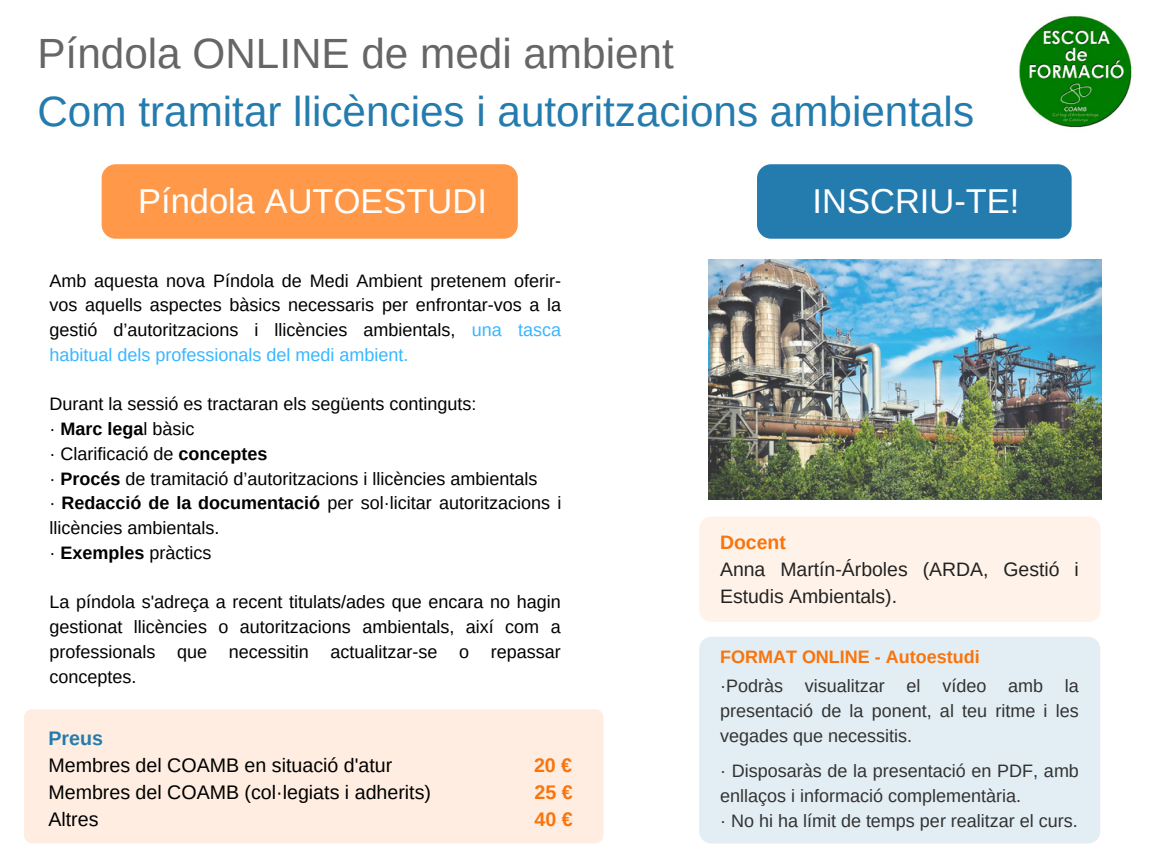
<style>
.page{position:relative;width:1152px;height:864px;background:#fff}
.page>*{position:absolute;margin:0;border:0;box-sizing:border-box;transform-origin:0 0}
.t1{font:42.3px "Arimo";color:#247bad}
.t2{font:42.3px "Arimo";color:#666}
.t3{font:34.5px "Arimo";color:#fff}
.t4{font:19.65px "Arimo";color:#000}
.t5{font:700 19.65px "Arimo";color:#f9740c}
.t6{font:700 19.65px "Arimo";color:#247bad}
.t7{font:19.5px/27px "Arimo";color:#222}
.t8{font:700 19.5px "Arimo";color:#f9740c}
.t9{font:18px/24.8px "Arimo";color:#000;text-align:justify}
.t10{font:18px/25px "Arimo";color:#323232;text-align:justify}
.t11{font:700 18px "Arimo";color:#f9740c}
.t12{font:700 18px "Arimo";color:#000}
.s1{color:#38b6ff}
.s2{font-weight:400}
.s3{font-weight:700}
</style>
<div class="page">
<div style="left:699px;top:516px;width:401px;height:106px;background:#fff2e8;border-radius:12px"></div>
<div style="left:699px;top:637px;width:401px;height:207px;background:#e3eef4;border-radius:12px"></div>
<img style="left:1019px;top:15px;width:113px;height:113px">
<div style="left:24px;top:709px;width:579px;height:134px;background:#feede0;border-radius:8px"></div>
<img style="left:708px;top:259px;width:394px;height:241px">
<div style="left:102px;top:164px;width:416px;height:75px;background:#ff9848;border-radius:14px"></div>
<div style="left:757px;top:164px;width:315px;height:75px;background:#247bad;border-radius:14px"></div>
<p class="t2" style="left:37px;top:29px;width:638px">Píndola ONLINE de medi ambient</p>
<p class="t1" style="left:37px;top:88px;width:938px">Com tramitar llicències i autoritzacions ambientals</p>
<p class="t3" style="left:138px;top:182px;width:350px">Píndola AUTOESTUDI</p>
<p class="t3" style="left:813px;top:182px;width:208px">INSCRIU-TE!</p>
<p class="t9" style="left:49px;top:268px;width:513px">Amb aquesta nova Píndola de Medi Ambient pretenem oferir&shy;vos aquells aspectes bàsics necessaris per enfrontar-vos a la gestió d’autoritzacions i llicències ambientals, <span class="s1">una tasca habitual dels professionals del medi ambient.</span></p>
<p class="t9" style="left:49px;top:392px;width:428px">Durant la sessió es tractaran els següents continguts:</p>
<p class="t12" style="left:49px;top:419px;width:147px"><span class="s2">·</span> Marc lega<span class="s2">l bàsic</span></p>
<p class="t9" style="left:49px;top:441px;width:220px">· Clarificació de <span class="s3">conceptes</span></p>
<p class="t9" style="left:49px;top:466px;width:489px">· <span class="s3">Procés</span> de tramitació d’autoritzacions i llicències ambientals</p>
<p class="t9" style="left:49px;top:491px;width:513px">· <span class="s3">Redacció de la documentació</span> per sol·licitar autoritzacions i llicències ambientals.</p>
<p class="t9" style="left:49px;top:540px;width:164px">· <span class="s3">Exemples</span> pràctics</p>
<p class="t9" style="left:49px;top:590px;width:513px">La píndola s'adreça a recent titulats/ades que encara no hagin gestionat llicències o autoritzacions ambientals, així com a professionals que necessitin actualitzar-se o repassar conceptes.</p>
<p class="t6" style="left:48px;top:727px;width:56px">Preus</p>
<p class="t4" style="left:48px;top:754px;width:345px">Membres del COAMB en situació d'atur</p>
<p class="t5" style="left:534px;top:754px;width:40px">20 €</p>
<p class="t4" style="left:48px;top:781px;width:384px">Membres del COAMB (col·legiats i adherits)</p>
<p class="t5" style="left:535px;top:781px;width:40px">25 €</p>
<p class="t4" style="left:48px;top:808px;width:52px">Altres</p>
<p class="t5" style="left:535px;top:808px;width:40px">40 €</p>
<p class="t8" style="left:720px;top:532px;width:67px">Docent</p>
<p class="t7" style="left:720px;top:556px;width:360px">Anna Martín-Árboles (ARDA, Gestió i<br>Estudis Ambientals).</p>
<p class="t11" style="left:720px;top:646px;width:261px">FORMAT ONLINE - Autoestudi</p>
<p class="t10" style="left:720px;top:673px;width:360px">·Podràs visualitzar el vídeo amb la presentació de la ponent, al teu ritme i les vegades que necessitis.</p>
<p class="t10" style="left:720px;top:758px;width:360px">· Disposaràs de la presentació en PDF, amb enllaços i informació complementària.</p>
<p class="t10" style="left:720px;top:808px;width:359px">· No hi ha límit de temps per realitzar el curs.</p>
</div>
